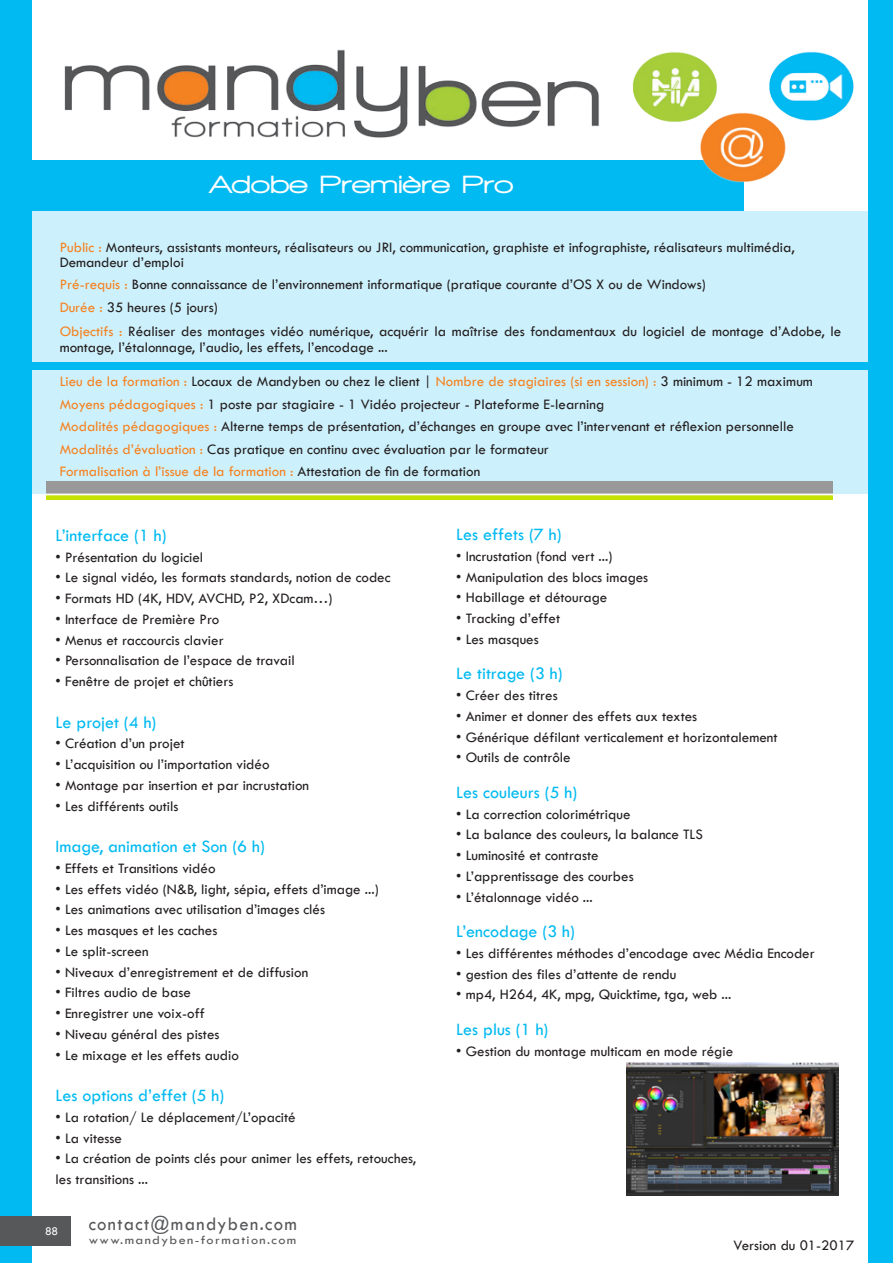
<style>
.page{position:relative;width:893px;height:1263px;background:#fff}
.page>*{position:absolute;margin:0;border:0;box-sizing:border-box;transform-origin:0 0}
.t1{font:900 25.5px "Walkway Expand";color:#fff}
.t2{font:19.5px "Tw Cen";letter-spacing:.07em;color:#57585a;scale:.96 1}
.t3{font:18px "Tw Cen";color:#00baf1}
.t4{font:15px/22.5px "Tw Cen";color:#231f20}
.t5{font:12.6px "Tw Cen";letter-spacing:.095em;color:#57585a;scale:1.12 1}
.t6{font:12px "Tw Cen";color:#fff}
.s1{color:#f58220}
</style>
<div class="page">
<div style="left:26px;top:160px;width:718px;height:51px;background:#00baf1"></div>
<img style="left:64px;top:49px;width:535px;height:89px">
<img style="left:769px;top:51px;width:85px;height:70px">
<img style="left:633px;top:52px;width:84px;height:70px">
<img style="left:696px;top:100px;width:95px;height:83px">
<div style="left:868px;top:0;width:25px;height:1263px;background:#00baf1"></div>
<div style="left:0;top:0;width:32px;height:1263px;background:#00baf1"></div>
<div style="left:0;top:1216px;width:71px;height:30px;background:#57585a"></div>
<div style="left:20px;top:211px;width:857px;height:283px;background:#cdf1fc"></div>
<img style="left:46px;top:482px;width:786px;height:18px">
<div style="left:21px;top:362px;width:857px;height:8px;background:#00baf1"></div>
<img style="left:627px;top:1062px;width:212px;height:133px">
<h1 class="t1" style="left:210px;top:171px;width:305px">Adobe Première Pro</h1>
<p class="t4" style="left:60px;top:239px;width:737px;line-height:15px"><span class="s1">Public :</span> Monteurs, assistants monteurs, réalisateurs ou JRI, communication, graphiste et infographiste, réalisateurs multimédia,<br>Demandeur d’emploi</p>
<p class="t4" style="left:60px;top:273px;width:648px"><span class="s1">Pré-requis :</span> Bonne connaissance de l’environnement informatique (pratique courante d’OS X ou de Windows)<br><span class="s1">Durée :</span> 35 heures (5 jours)</p>
<p class="t4" style="left:60px;top:323px;width:783px;line-height:16.5px"><span class="s1">Objectifs :</span> Réaliser des montages vidéo numérique, acquérir la maîtrise des fondamentaux du logiciel de montage d’Adobe, le montage, l’étalonnage, l’audio, les effets, l’encodage ...</p>
<p class="t4" style="left:60px;top:370px;width:755px"><span class="s1">Lieu de la formation :</span> Locaux de Mandyben ou chez le client | <span class="s1">Nombre de stagiaires (si en session) :</span> 3 minimum - 12 maximum <span class="s1">Moyens pédagogiques :</span> 1 poste par stagiaire - 1 Vidéo projecteur - Plateforme E-learning<br><span class="s1">Modalités pédagogiques :</span> Alterne temps de présentation, d’échanges en groupe avec l’intervenant et réflexion personnelle <span class="s1">Modalités d’évaluation :</span> Cas pratique en continu avec évaluation par le formateur<br><span class="s1">Formalisation à l’issue de la formation :</span> Attestation de fin de formation</p>
<p class="t3" style="left:56px;top:524px;width:113px">L’interface (1 h)</p>
<p class="t4" style="left:56px;top:545px;width:149px">• Présentation du logiciel</p>
<p class="t4" style="left:56px;top:566px;width:336px">• Le signal vidéo, les formats standards, notion de codec</p>
<p class="t4" style="left:56px;top:587px;width:279px">• Formats HD (4K, HDV, AVCHD, P2, XDcam…)</p>
<p class="t4" style="left:56px;top:608px;width:165px">• Interface de Première Pro</p>
<p class="t4" style="left:56px;top:628px;width:170px">• Menus et raccourcis clavier</p>
<p class="t4" style="left:56px;top:649px;width:240px">• Personnalisation de l’espace de travail</p>
<p class="t4" style="left:56px;top:670px;width:179px">• Fenêtre de projet et chûtiers</p>
<p class="t3" style="left:56px;top:711px;width:102px">Le projet (4 h)</p>
<p class="t4" style="left:56px;top:732px;width:130px">• Création d’un projet</p>
<p class="t4" style="left:56px;top:753px;width:215px">• L’acquisition ou l’importation vidéo</p>
<p class="t4" style="left:56px;top:774px;width:255px">• Montage par insertion et par incrustation</p>
<p class="t4" style="left:56px;top:794px;width:124px">• Les différents outils</p>
<p class="t3" style="left:56px;top:836px;width:211px">Image, animation et Son (6 h)</p>
<p class="t4" style="left:56px;top:857px;width:161px">• Effets et Transitions vidéo</p>
<p class="t4" style="left:56px;top:877px;width:325px">• Les effets vidéo (N&amp;B, light, sépia, effets d’image ...)</p>
<p class="t4" style="left:56px;top:898px;width:271px">• Les animations avec utilisation d’images clés</p>
<p class="t4" style="left:56px;top:919px;width:163px">• Les masques et les caches</p>
<p class="t4" style="left:56px;top:940px;width:95px">• Le split-screen</p>
<p class="t4" style="left:56px;top:960px;width:254px">• Niveaux d’enregistrement et de diffusion</p>
<p class="t4" style="left:56px;top:981px;width:137px">• Filtres audio de base</p>
<p class="t4" style="left:56px;top:1002px;width:151px">• Enregistrer une voix-off</p>
<p class="t4" style="left:56px;top:1023px;width:165px">• Niveau général des pistes</p>
<p class="t4" style="left:56px;top:1043px;width:185px">• Le mixage et les effets audio</p>
<p class="t3" style="left:56px;top:1085px;width:170px">Les options d’effet (5 h)</p>
<p class="t4" style="left:56px;top:1106px;width:242px">• La rotation/ Le déplacement/L’opacité</p>
<p class="t4" style="left:56px;top:1126px;width:68px">• La vitesse</p>
<p class="t4" style="left:56px;top:1148px;width:362px;line-height:20.7px">• La création de points clés pour animer les effets, retouches, les transitions ...</p>
<p class="t3" style="left:456px;top:524px;width:107px">Les effets (7 h)</p>
<p class="t4" style="left:456px;top:545px;width:158px">• Incrustation (fond vert ...)</p>
<p class="t4" style="left:456px;top:565px;width:193px">• Manipulation des blocs images</p>
<p class="t4" style="left:456px;top:586px;width:152px">• Habillage et détourage</p>
<p class="t4" style="left:456px;top:607px;width:105px">• Tracking d’effet</p>
<p class="t4" style="left:456px;top:628px;width:84px">• Les masques</p>
<p class="t3" style="left:456px;top:663px;width:108px">Le titrage (3 h)</p>
<p class="t4" style="left:456px;top:684px;width:103px">• Créer des titres</p>
<p class="t4" style="left:456px;top:705px;width:242px">• Animer et donner des effets aux textes</p>
<p class="t4" style="left:456px;top:726px;width:323px">• Générique défilant verticalement et horizontalement</p>
<p class="t4" style="left:456px;top:746px;width:116px">• Outils de contrôle</p>
<p class="t3" style="left:456px;top:781px;width:123px">Les couleurs (5 h)</p>
<p class="t4" style="left:456px;top:803px;width:176px">• La correction colorimétrique</p>
<p class="t4" style="left:456px;top:823px;width:248px">• La balance des couleurs, la balance TLS</p>
<p class="t4" style="left:456px;top:844px;width:144px">• Luminosité et contraste</p>
<p class="t4" style="left:456px;top:865px;width:179px">• L’apprentissage des courbes</p>
<p class="t4" style="left:456px;top:886px;width:138px">• L’étalonnage vidéo ...</p>
<p class="t3" style="left:456px;top:921px;width:120px">L’encodage (3 h)</p>
<p class="t4" style="left:456px;top:942px;width:360px">• Les différentes méthodes d’encodage avec Média Encoder</p>
<p class="t4" style="left:456px;top:963px;width:222px">• gestion des files d’attente de rendu</p>
<p class="t4" style="left:456px;top:983px;width:277px">• mp4, H264, 4K, mpg, Quicktime, tga, web ...</p>
<p class="t3" style="left:456px;top:1018px;width:94px">Les plus (1 h)</p>
<p class="t4" style="left:456px;top:1040px;width:278px">• Gestion du montage multicam en mode régie</p>
<p class="t6" style="left:45px;top:1223px;width:15px">88</p>
<h2 class="t2" style="left:89px;top:1212px;width:218px">contact@mandyben.com</h2>
<p class="t5" style="left:89px;top:1233px;width:187px">www.mandyben-formation.com</p>
<p class="t4" style="left:733px;top:1234px;width:122px">Version du 01-2017</p>
</div>
